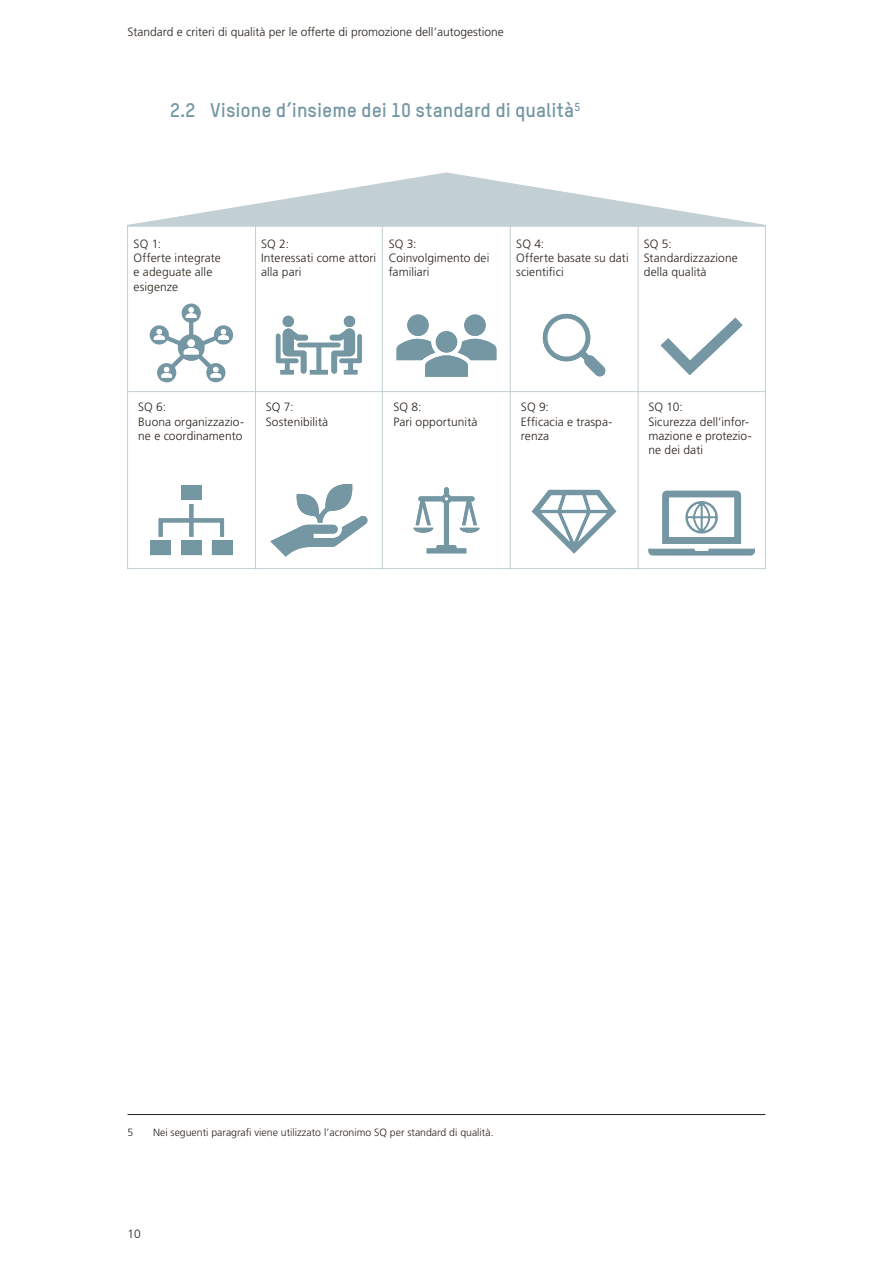
<style>
.page{position:relative;width:893px;height:1263px;background:#fff}
.page>*{position:absolute;margin:0;border:0;box-sizing:border-box;transform-origin:0 0}
._01_-_sous-titre{font:700 19.5px "TSTAR";color:#7497a3}
._02_-_texte_courant{font:300 12px/14.4px "Frutiger LT Pro";letter-spacing:.005em;color:#29211a}
._01_-_Endnote{font:300 10.5px "Frutiger LT Pro";color:#29211a}
</style>
<div class="page">
<svg style="left:149px;top:303px;width:85px;height:80px"></svg>
<svg style="left:276px;top:316px;width:86px;height:58px"></svg>
<div style="left:283px;top:316px;width:11px;height:11px;background:#7497a3;border-radius:50%"></div>
<div style="left:344px;top:316px;width:11px;height:11px;background:#7497a3;border-radius:50%"></div>
<svg style="left:397px;top:321px;width:99px;height:56px"></svg>
<div style="left:407px;top:314px;width:22px;height:22px;background:#7497a3;border-radius:50%"></div>
<div style="left:464px;top:314px;width:22px;height:22px;background:#7497a3;border-radius:50%"></div>
<div style="left:436px;top:331px;width:21px;height:22px;background:#7497a3;border-radius:50%"></div>
<svg style="left:542px;top:313px;width:64px;height:64px"></svg>
<div style="left:547px;top:319px;width:38px;height:37px;background:#fff;border-radius:50%"></div>
<svg style="left:661px;top:318px;width:81px;height:57px"></svg>
<svg style="left:150px;top:504px;width:82px;height:51px"></svg>
<div style="left:181px;top:486px;width:21px;height:14px;background:#7497a3"></div>
<div style="left:150px;top:541px;width:21px;height:14px;background:#7497a3"></div>
<div style="left:181px;top:541px;width:21px;height:14px;background:#7497a3"></div>
<div style="left:212px;top:541px;width:20px;height:14px;background:#7497a3"></div>
<svg style="left:270px;top:484px;width:98px;height:73px"></svg>
<svg style="left:413px;top:487px;width:67px;height:66px"></svg>
<svg style="left:532px;top:490px;width:84px;height:64px"></svg>
<svg style="left:648px;top:491px;width:107px;height:65px"></svg>
<hr style="left:128px;top:1114px;width:637px;height:1px;background:#29211a">
<hr style="left:128px;top:391px;width:637px;height:1px;background:#c2cfd5">
<hr style="left:255px;top:226px;width:1px;height:343px;background:#c2cfd5">
<hr style="left:382px;top:226px;width:1px;height:343px;background:#c2cfd5">
<hr style="left:510px;top:226px;width:1px;height:343px;background:#c2cfd5">
<hr style="left:638px;top:226px;width:1px;height:343px;background:#c2cfd5">
<svg style="left:127px;top:172px;width:639px;height:54px"></svg>
<p class="_02_-_texte_courant" style="left:128px;top:24px;width:378px">Standard e criteri di qualità per le offerte di promozione dell’autogestione</p>
<h2 class="_01_-_sous-titre" style="left:170px;top:98px;width:412px">2.2 Visione d’insieme dei 10 standard di qualità<sup>5</sup></h2>
<p class="_02_-_texte_courant" style="left:134px;top:236px;width:89px">SQ 1:<br>Offerte integrate e adeguate alle esigenze</p>
<p class="_02_-_texte_courant" style="left:261px;top:236px;width:117px">SQ 2:<br>Interessati come attori alla pari</p>
<p class="_02_-_texte_courant" style="left:389px;top:236px;width:102px">SQ 3:<br>Coinvolgimento dei familiari</p>
<p class="_02_-_texte_courant" style="left:516px;top:236px;width:114px">SQ 4:<br>Offerte basate su dati scientifici</p>
<p class="_02_-_texte_courant" style="left:644px;top:236px;width:95px">SQ 5:<br>Standardizzazione della qualità</p>
<p class="_02_-_texte_courant" style="left:138px;top:400px;width:107px">SQ 6:<br>Buona organizzazio&shy;ne e coordinamento</p>
<p class="_02_-_texte_courant" style="left:266px;top:400px;width:64px">SQ 7:<br>Sostenibilità</p>
<p class="_02_-_texte_courant" style="left:393px;top:400px;width:86px">SQ 8:<br>Pari opportunità</p>
<p class="_02_-_texte_courant" style="left:521px;top:400px;width:93px">SQ 9:<br>Efficacia e traspa&shy;renza</p>
<p class="_02_-_texte_courant" style="left:648px;top:400px;width:105px">SQ 10:<br>Sicurezza dell’infor&shy;mazione e protezio&shy;ne dei dati</p>
<p class="_01_-_Endnote" style="left:128px;top:1126px;width:7px">5</p>
<p class="_01_-_Endnote" style="left:153px;top:1126px;width:342px">Nei seguenti paragrafi viene utilizzato l’acronimo SQ per standard di qualità.</p>
<p class="_02_-_texte_courant" style="left:128px;top:1227px;width:15px">10</p>
</div>
